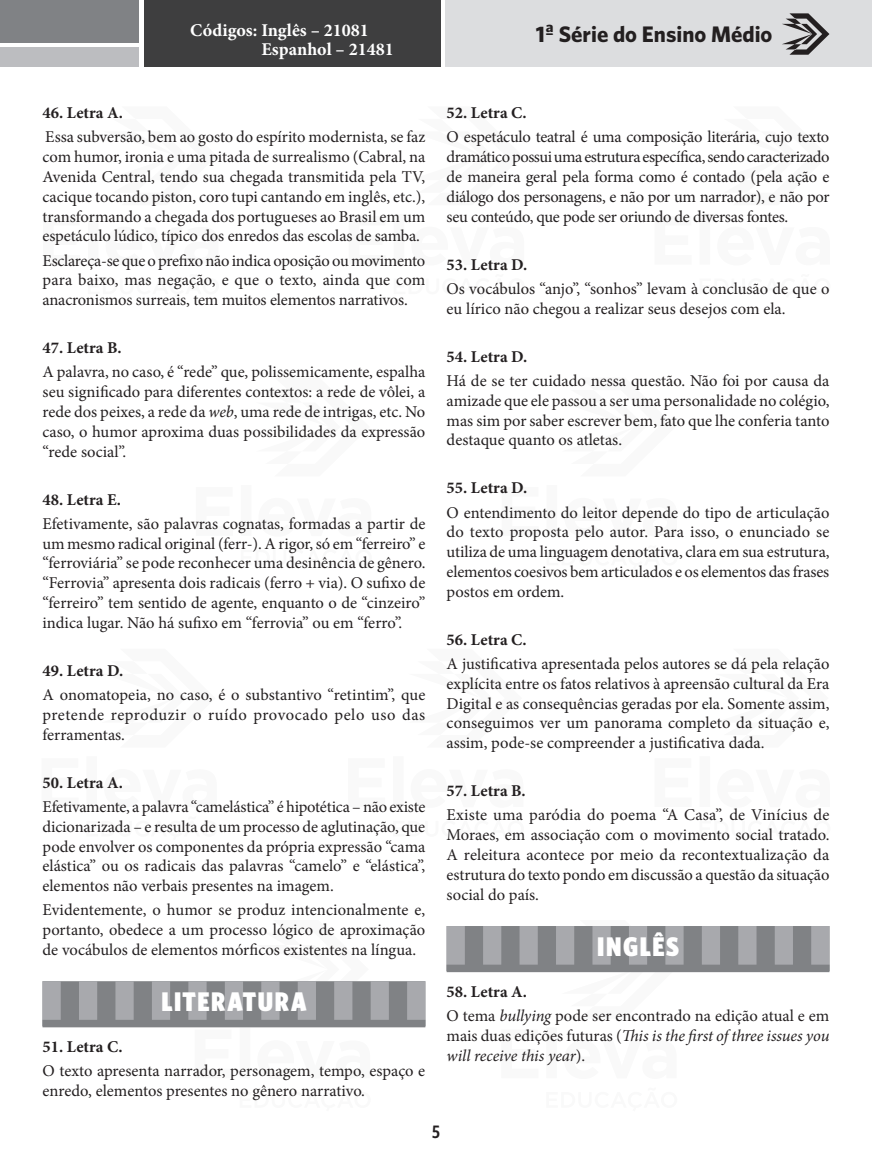
<style>
.page{position:relative;width:872px;height:1170px;background:#fff}
.page>*{position:absolute;margin:0;border:0;box-sizing:border-box;transform-origin:0 0}
.Matéria{font:900 27px "Whitney Condensed";letter-spacing:.055em;color:#fff}
.t1{font:700 22.5px "Whitney";color:#231f20}
.t2{font:700 18px/19.2px "Minion Pro";color:#fff}
.t3{font:600 18px "Whitney Condensed";color:#231f20}
.Questão{font:16.5px/19.8px "Minion Pro";letter-spacing:-.005em;color:#231f20;text-align:justify}
.Questão-2{font:700 16.5px "Minion Pro";letter-spacing:.005em;color:#231f20}
.s1{font-style:italic}
</style>
<div class="page">
<div style="left:446px;top:0;width:426px;height:67px;background:#dcdddf"></div>
<div style="left:0;top:0;width:139px;height:42px;background:#808285"></div>
<div style="left:0;top:47px;width:139px;height:20px;background:#bcbdc0"></div>
<div style="left:144px;top:0;width:296px;height:67px;background:#3e3e3f"></div>
<svg style="left:782px;top:13px;width:47px;height:42px"></svg>
<svg style="left:43px;top:981px;width:382px;height:47px"></svg>
<div style="left:43px;top:1019px;width:382px;height:8px;background:#808285"></div>
<svg style="left:446px;top:926px;width:383px;height:47px"></svg>
<div style="left:446px;top:964px;width:383px;height:8px;background:#808285"></div>
<p class="t2" style="left:261px;top:20px;width:134px;text-indent:-71px">Códigos: Inglês – 21081<br>Espanhol – 21481</p>
<p class="Questão-2" style="left:43px;top:101px;width:82px">46. Letra A.</p>
<p class="Questão" style="left:43px;top:127px;width:384px">Essa subversão, bem ao gosto do espírito modernista, se faz com humor, ironia e uma pitada de surrealismo (Cabral, na Avenida Central, tendo sua chegada transmitida pela TV, cacique tocando piston, coro tupi cantando em inglês, etc.), transformando a chegada dos portugueses ao Brasil em um espetáculo lúdico, típico dos enredos das escolas de samba.</p>
<p class="Questão" style="left:43px;top:250px;width:384px">Esclareça-se que o prefixo não indica oposição ou movimento para baixo, mas negação, e que o texto, ainda que com anacronismos surreais, tem muitos elementos narrativos.</p>
<p class="Questão-2" style="left:43px;top:336px;width:81px">47. Letra B.</p>
<p class="Questão" style="left:43px;top:362px;width:384px">A palavra, no caso, é “rede” que, polissemicamente, espalha seu significado para diferentes contextos: a rede de vôlei, a rede dos peixes, a rede da <span class="s1">web</span>, uma rede de intrigas, etc. No caso, o humor aproxima duas possibilidades da expressão “rede social”.</p>
<p class="Questão-2" style="left:43px;top:488px;width:80px">48. Letra E.</p>
<p class="Questão" style="left:43px;top:513px;width:384px">Efetivamente, são palavras cognatas, formadas a partir de um mesmo radical original (ferr-). A rigor, só em “ferreiro” e “ferroviária” se pode reconhecer uma desinência de gênero. “Ferrovia” apresenta dois radicais (ferro + via). O sufixo de “ferreiro” tem sentido de agente, enquanto o de “cinzeiro” indica lugar. Não há sufixo em “ferrovia” ou em “ferro”.</p>
<p class="Questão-2" style="left:43px;top:659px;width:82px">49. Letra D.</p>
<p class="Questão" style="left:43px;top:685px;width:384px">A onomatopeia, no caso, é o substantivo “retintim”, que pretende reproduzir o ruído provocado pelo uso das ferramentas.</p>
<p class="Questão-2" style="left:43px;top:770px;width:82px">50. Letra A.</p>
<p class="Questão" style="left:43px;top:796px;width:384px">Efetivamente, a palavra “camelástica” é hipotética – não existe dicionarizada – e resulta de um processo de aglutinação, que pode envolver os componentes da própria expressão “cama elástica” ou os radicais das palavras “camelo” e “elástica”, elementos não verbais presentes na imagem.</p>
<p class="Questão" style="left:43px;top:900px;width:384px">Evidentemente, o humor se produz intencionalmente e, portanto, obedece a um processo lógico de aproximação de vocábulos de elementos mórficos existentes na língua.</p>
<p class="Matéria" style="left:161px;top:986px;width:146px">LITERATURA</p>
<p class="Questão-2" style="left:43px;top:1035px;width:81px">51. Letra C.</p>
<p class="Questão" style="left:43px;top:1061px;width:384px">O texto apresenta narrador, personagem, tempo, espaço e enredo, elementos presentes no gênero narrativo.</p>
<h2 class="t1" style="left:536px;top:20px;width:238px">1ª Série do Ensino Médio</h2>
<p class="Questão-2" style="left:446px;top:101px;width:81px">52. Letra C.</p>
<p class="Questão" style="left:446px;top:127px;width:384px">O espetáculo teatral é uma composição literária, cujo texto dramático possui uma estrutura específica, sendo caracterizado de maneira geral pela forma como é contado (pela ação e diálogo dos personagens, e não por um narrador), e não por seu conteúdo, que pode ser oriundo de diversas fontes.</p>
<p class="Questão-2" style="left:446px;top:253px;width:82px">53. Letra D.</p>
<p class="Questão" style="left:446px;top:279px;width:384px">Os vocábulos “anjo”, “sonhos” levam à conclusão de que o eu lírico não chegou a realizar seus desejos com ela.</p>
<p class="Questão-2" style="left:446px;top:345px;width:82px">54. Letra D.</p>
<p class="Questão" style="left:446px;top:371px;width:384px">Há de se ter cuidado nessa questão. Não foi por causa da amizade que ele passou a ser uma personalidade no colégio, mas sim por saber escrever bem, fato que lhe conferia tanto destaque quanto os atletas.</p>
<p class="Questão-2" style="left:446px;top:476px;width:82px">55. Letra D.</p>
<p class="Questão" style="left:446px;top:502px;width:384px">O entendimento do leitor depende do tipo de articulação do texto proposta pelo autor. Para isso, o enunciado se utiliza de uma linguagem denotativa, clara em sua estrutura, elementos coesivos bem articulados e os elementos das frases postos em ordem.</p>
<p class="Questão-2" style="left:446px;top:628px;width:81px">56. Letra C.</p>
<p class="Questão" style="left:446px;top:653px;width:384px">A justificativa apresentada pelos autores se dá pela relação explícita entre os fatos relativos à apreensão cultural da Era Digital e as consequências geradas por ela. Somente assim, conseguimos ver um panorama completo da situação e, assim, pode-se compreender a justificativa dada.</p>
<p class="Questão-2" style="left:446px;top:779px;width:81px">57. Letra B.</p>
<p class="Questão" style="left:446px;top:805px;width:384px">Existe uma paródia do poema “A Casa”, de Vinícius de Moraes, em associação com o movimento social tratado.<br>A releitura acontece por meio da recontextualização da estrutura do texto pondo em discussão a questão da situação social do país.</p>
<p class="Matéria" style="left:597px;top:931px;width:83px">INGLÊS</p>
<p class="Questão-2" style="left:446px;top:980px;width:82px">58. Letra A.</p>
<p class="Questão" style="left:446px;top:1005px;width:384px">O tema <span class="s1">bullying</span> pode ser encontrado na edição atual e em mais duas edições futuras (<span class="s1">This is the first of three issues you will receive this year</span>).</p>
<p class="t3" style="left:432px;top:1121px;width:9px">5</p>
</div>
